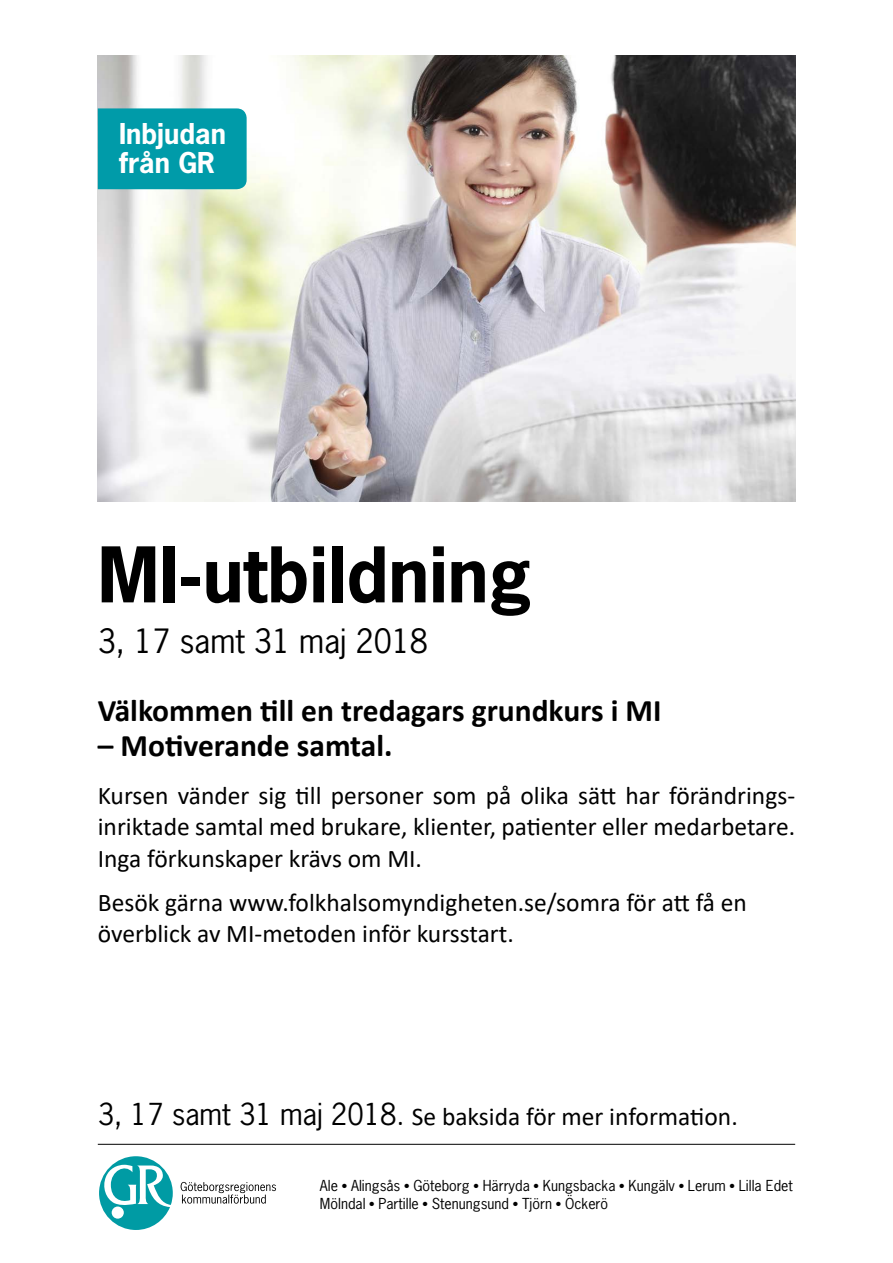
<style>
.page{position:relative;width:893px;height:1263px;background:#fff}
.page>*{position:absolute;margin:0;border:0;box-sizing:border-box;transform-origin:0 0}
.t1{font:700 72px "News Gothic";color:#000}
.t2{font:700 31.5px "Calibri";color:#000}
.t3{font:31.5px "News Gothic";color:#000}
.t4{font:700 27px/28.5px "News Gothic";color:#fff}
.t5{font:25.5px/31.5px "Calibri";color:#000;text-align:justify}
.t6{font:14.25px/18.8px "News Gothic";color:#000}
.s1{font-family:"News Gothic";font-size:28.5px}
.s2{font-weight:300;font-size:33px}
</style>
<div class="page">
<svg style="left:181px;top:1182px;width:95px;height:22px"></svg>
<svg style="left:99px;top:1156px;width:74px;height:74px"></svg>
<hr style="left:98px;top:1144px;width:697px;height:1px;background:#000">
<img style="left:98px;top:55px;width:697px;height:447px">
<div style="left:98px;top:108px;width:149px;height:81px;background:#009ba9"></div>
<p class="t4" style="left:119px;top:119px;width:108px">Inbjudan från GR</p>
<h1 class="t1" style="left:98px;top:527px;width:435px">MI-utbildning</h1>
<p class="t3" style="left:98px;top:621px;width:332px">3, 17 samt 31 maj 2018</p>
<p class="t2" style="left:98px;top:688px;width:565px">Välkommen till en tredagars grundkurs i MI</p>
<p class="t2" style="left:98px;top:723px;width:296px">– Motiverande samtal.</p>
<p class="t5" style="left:98px;top:779px;width:699px">Kursen vänder sig till personer som på olika sätt har förändrings&shy;inriktade samtal med brukare, klienter, patienter eller medarbetare.<br>Inga förkunskaper krävs om MI.</p>
<p class="t5" style="left:98px;top:886px;width:651px">Besök gärna www.folkhalsomyndigheten.se/somra för att få en överblick av MI-metoden inför kursstart.</p>
<p class="t5" style="left:98px;top:1100px;width:641px"><span class="s1">3, 17 samt 31 maj 2018</span><span class="s2">.</span> Se baksida för mer information.</p>
<p class="t6" style="left:320px;top:1176px;width:474px">Ale ● Alingsås ● Göteborg ● Härryda ● Kungsbacka ● Kungälv ● Lerum ● Lilla Edet<br>Mölndal ● Partille ● Stenungsund ● Tjörn ● Öckerö</p>
</div>
